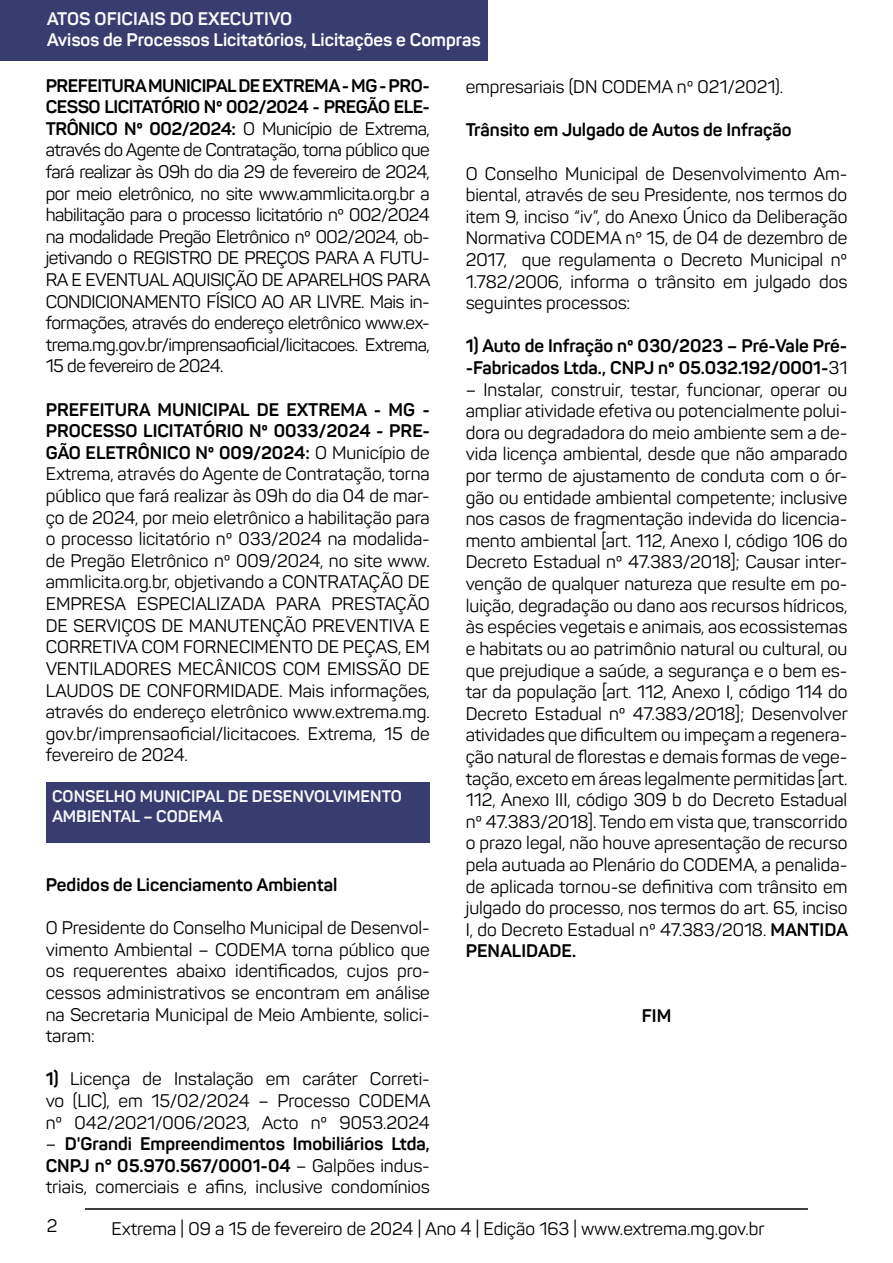
<style>
.page{position:relative;width:893px;height:1263px;background:#fff}
.page>*{position:absolute;margin:0;border:0;box-sizing:border-box;transform-origin:0 0}
.t1{font:18px/21.6px "Panton";color:#000;text-align:justify}
.t2{font:700 18px/21.6px "Panton";color:#000;text-align:justify}
.t3{font:700 18px "Panton";color:#fff}
.t4{font:700 18px "Panton";color:#f7f8f8}
.t5{font:700 16.5px/19.8px "Panton";color:#f7f8f8}
.s1{font-weight:700}
.s2{font-weight:400}
</style>
<div class="page">
<hr style="left:85px;top:1208px;width:723px;height:2px;background:#000">
<div style="left:0;top:0;width:488px;height:61px;background:#383c6f"></div>
<div style="left:46px;top:782px;width:383px;height:61px;background:#383c6f"></div>
<p class="t4" style="left:47px;top:8px;width:247px">ATOS OFICIAIS DO EXECUTIVO</p>
<p class="t3" style="left:47px;top:28px;width:435px">Avisos de Processos Licitatórios, Licitações e Compras</p>
<p class="t1" style="left:46px;top:74px;width:386px"><span class="s1">PREFEITURA MUNICIPAL DE EXTREMA - MG - PRO-CESSO LICITATÓRIO Nº 002/2024 - PREGÃO ELE-TRÔNICO Nº 002/2024:</span> O Município de Extrema, através do Agente de Contratação, torna público que fará realizar às 09h do dia 29 de fevereiro de 2024, por meio eletrônico, no site www.ammlicita.org.br a habilitação para o processo licitatório nº 002/2024 na modalidade Pregão Eletrônico nº 002/2024, ob&shy;jetivando o REGISTRO DE PREÇOS PARA A FUTU-RA E EVENTUAL AQUISIÇÃO DE APARELHOS PARA CONDICIONAMENTO FÍSICO AO AR LIVRE. Mais in&shy;formações, através do endereço eletrônico www.ex&shy;trema.mg.gov.br/imprensaoficial/licitacoes. Extrema, 15 de fevereiro de 2024.</p>
<p class="t1" style="left:46px;top:398px;width:386px"><span class="s1">PREFEITURA MUNICIPAL DE EXTREMA - MG - PROCESSO LICITATÓRIO Nº 0033/2024 - PRE-GÃO ELETRÔNICO Nº 009/2024:</span> O Município de Extrema, através do Agente de Contratação, torna público que fará realizar às 09h do dia 04 de mar&shy;ço de 2024, por meio eletrônico a habilitação para o processo licitatório nº 033/2024 na modalida&shy;de Pregão Eletrônico nº 009/2024, no site www. ammlicita.org.br, objetivando a CONTRATAÇÃO DE EMPRESA ESPECIALIZADA PARA PRESTAÇÃO DE SERVIÇOS DE MANUTENÇÃO PREVENTIVA E CORRETIVA COM FORNECIMENTO DE PEÇAS, EM VENTILADORES MECÂNICOS COM EMISSÃO DE LAUDOS DE CONFORMIDADE. Mais informações, através do endereço eletrônico www.extrema.mg. gov.br/imprensaoficial/licitacoes. Extrema, 15 de fevereiro de 2024.</p>
<p class="t1" style="left:466px;top:76px;width:319px">empresariais (DN CODEMA nº 021/2021).</p>
<p class="t2" style="left:466px;top:119px;width:327px">Trânsito em Julgado de Autos de Infração</p>
<p class="t1" style="left:466px;top:162px;width:383px">O Conselho Municipal de Desenvolvimento Am&shy;biental, através de seu Presidente, nos termos do item 9, inciso “iv”, do Anexo Único da Deliberação Normativa CODEMA nº 15, de 04 de dezembro de 2017, que regulamenta o Decreto Municipal nº 1.782/2006, informa o trânsito em julgado dos seguintes processos:</p>
<p class="t2" style="left:466px;top:335px;width:383px">1) Auto de Infração nº 030/2023 – Pré-Vale Pré--Fabricados Ltda., CNPJ nº 05.032.192/0001-<span class="s2">31</span></p>
<p class="t1" style="left:466px;top:378px;width:384px">– Instalar, construir, testar, funcionar, operar ou ampliar atividade efetiva ou potencialmente polui&shy;dora ou degradadora do meio ambiente sem a de&shy;vida licença ambiental, desde que não amparado por termo de ajustamento de conduta com o ór&shy;gão ou entidade ambiental competente; inclusive nos casos de fragmentação indevida do licencia&shy;mento ambiental [art. 112, Anexo I, código 106 do Decreto Estadual nº 47.383/2018]; Causar inter&shy;venção de qualquer natureza que resulte em po&shy;luição, degradação ou dano aos recursos hídricos, às espécies vegetais e animais, aos ecossistemas e habitats ou ao patrimônio natural ou cultural, ou que prejudique a saúde, a segurança e o bem es&shy;tar da população [art. 112, Anexo I, código 114 do Decreto Estadual nº 47.383/2018]; Desenvolver atividades que dificultem ou impeçam a regenera&shy;ção natural de florestas e demais formas de vege&shy;tação, exceto em áreas legalmente permitidas [art.<br>112, Anexo III, código 309 b do Decreto Estadual nº 47.383/2018]. Tendo em vista que, transcorrido o prazo legal, não houve apresentação de recurso pela autuada ao Plenário do CODEMA, a penalida&shy;de aplicada tornou-se definitiva com trânsito em julgado do processo, nos termos do art. 65, inciso I, do Decreto Estadual nº 47.383/2018. <span class="s1">MANTIDA PENALIDADE.</span></p>
<p class="t5" style="left:52px;top:787px;width:351px">CONSELHO MUNICIPAL DE DESENVOLVIMENTO<br>AMBIENTAL – CODEMA</p>
<p class="t2" style="left:46px;top:874px;width:293px">Pedidos de Licenciamento Ambiental</p>
<p class="t1" style="left:46px;top:917px;width:386px">O Presidente do Conselho Municipal de Desenvol&shy;vimento Ambiental – CODEMA torna público que os requerentes abaixo identificados, cujos pro&shy;cessos administrativos se encontram em análise na Secretaria Municipal de Meio Ambiente, solici&shy;taram:</p>
<p class="t1" style="left:46px;top:1068px;width:386px"><span class="s1">1)</span> Licença de Instalação em caráter Correti&shy;vo (LIC), em 15/02/2024 – Processo CODEMA nº 042/2021/006/2023, Acto nº 9053.2024</p>
<p class="t2" style="left:46px;top:1133px;width:386px"><span class="s2">–</span> D'Grandi Empreendimentos Imobiliários Ltda, CNPJ n° 05.970.567/0001-04 <span class="s2">– Galpões indus&shy;triais, comerciais e afins, inclusive condomínios</span></p>
<p class="t2" style="left:642px;top:1005px;width:31px">FIM</p>
<p class="t1" style="left:47px;top:1215px;width:12px">2</p>
<p class="t1" style="left:112px;top:1218px;width:654px">Extrema | 09 a 15 de fevereiro de 2024 | Ano 4 | Edição 163 | www.extrema.mg.gov.br</p>
</div>
